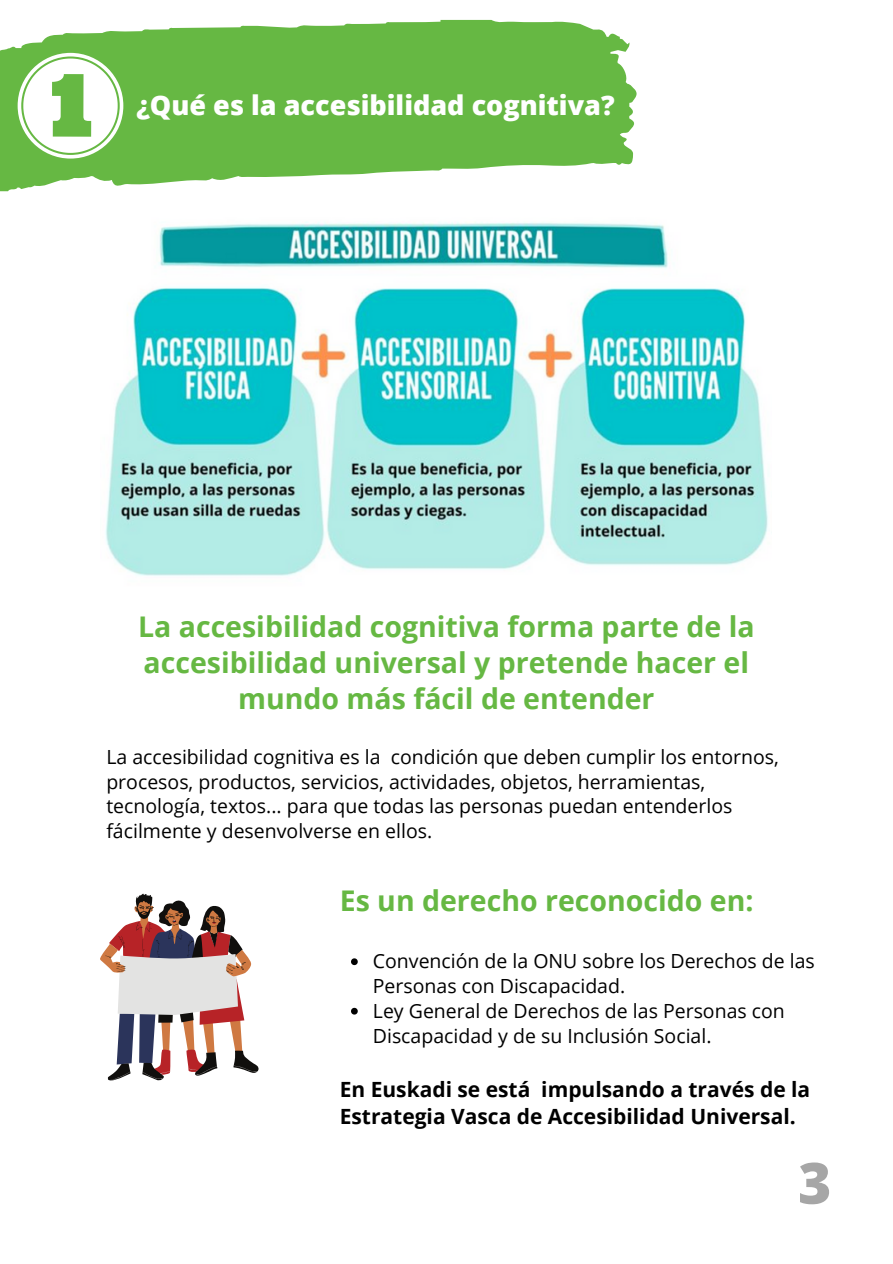
<style>
.page{position:relative;width:893px;height:1264px;background:#fff}
.page>*{position:absolute;margin:0;border:0;box-sizing:border-box;transform-origin:0 0}
.t1{font:800 57px "Open Sans";color:#a6a6a6}
.t2{font:700 28.5px/36px "Open Sans";color:#66b843;text-align:center}
.t3{font:800 27px "Open Sans";color:#fff}
.t4{font:700 21px/27px "Open Sans";color:#000}
.t5{font:19.5px/24.8px "Open Sans";color:#000}
</style>
<div class="page">
<svg style="left:0;top:20px;width:637px;height:171px;fill:#66b843"></svg>
<svg style="left:100px;top:893px;width:158px;height:187px"></svg>
<img style="left:105px;top:221px;width:663px;height:355px">
<svg style="left:18px;top:53px;width:105px;height:106px"></svg>
<svg style="left:351px;top:958px;width:7px;height:7px"></svg>
<svg style="left:351px;top:1007px;width:7px;height:7px"></svg>
<h3 class="t3" style="left:136px;top:86px;width:479px">¿Qué es la accesibilidad cognitiva?</h3>
<h2 class="t2" style="left:138px;top:607px;width:618px">La accesibilidad cognitiva forma parte de la accesibilidad universal y pretende hacer el mundo más fácil de entender</h2>
<p class="t5" style="left:106px;top:743px;width:674px">La accesibilidad cognitiva es la condición que deben cumplir los entornos, procesos, productos, servicios, actividades, objetos, herramientas, tecnología, textos... para que todas las personas puedan entenderlos fácilmente y desenvolverse en ellos.</p>
<h2 class="t2" style="left:340px;top:882px;width:415px">Es un derecho reconocido en:</h2>
<p class="t5" style="left:373px;top:948px;width:443px">Convención de la ONU sobre los Derechos de las Personas con Discapacidad.<br>Ley General de Derechos de las Personas con Discapacidad y de su Inclusión Social.</p>
<p class="t4" style="left:340px;top:1074px;width:472px">En Euskadi se está impulsando a través de la<br>Estrategia Vasca de Accesibilidad Universal.</p>
<h1 class="t1" style="left:798px;top:1142px;width:35px">3</h1>
</div>
